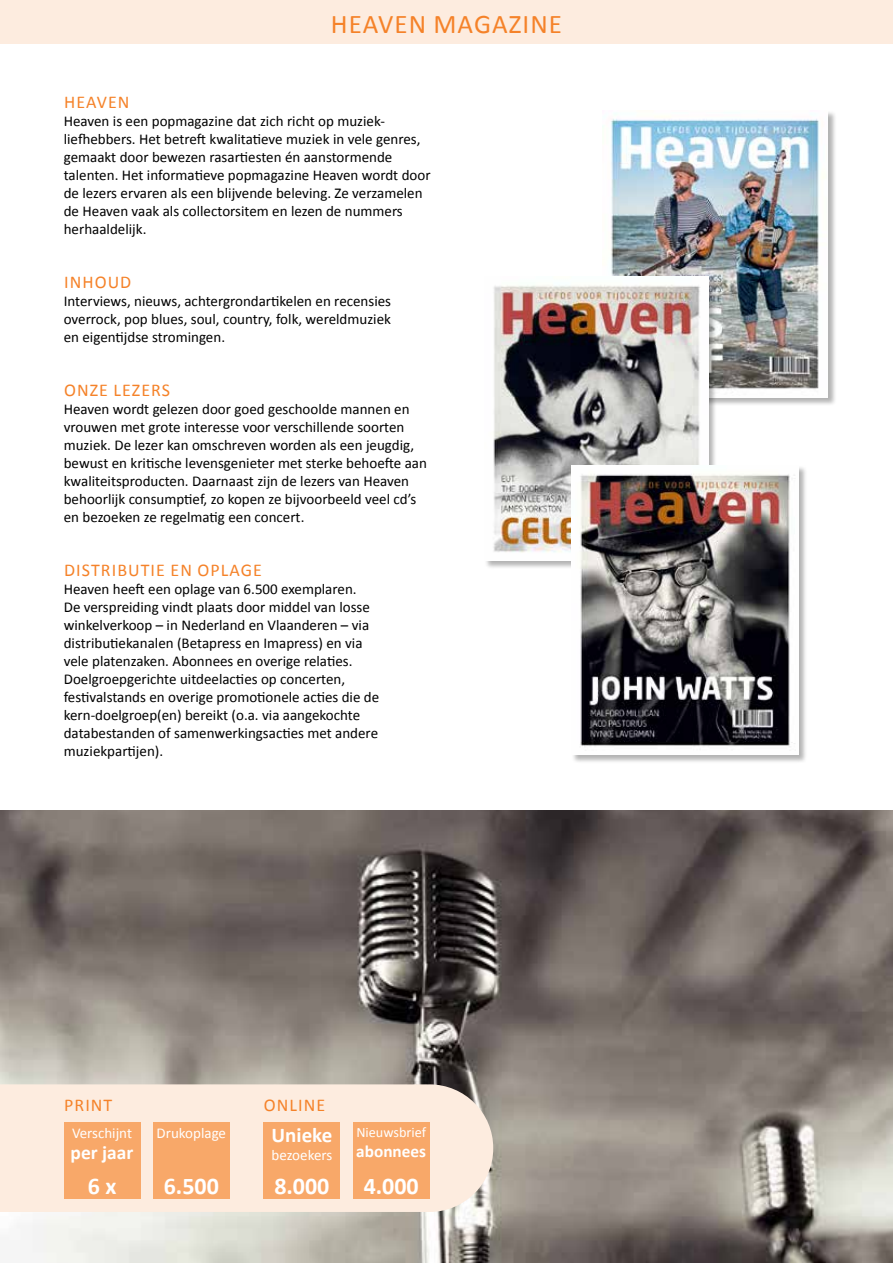
<style>
.page{position:relative;width:893px;height:1263px;background:#fff}
.page>*{position:absolute;margin:0;border:0;box-sizing:border-box;transform-origin:0 0}
.t1{font:27px "Calibri";letter-spacing:.04em;color:#f58229}
.t2{font:700 24px "Calibri";color:#fff}
.t3{font:700 21px "Calibri";color:#fff}
.t4{font:700 19.5px "Calibri";color:#fff}
.t5{font:18px "Calibri";letter-spacing:.06em;color:#f58229}
.t6{font:700 17.25px "Calibri";color:#fff}
.t7{font:15px/18px "Calibri";color:#000}
.t8{font:15px "Calibri";color:#fff}
.t9{font:14.25px "Calibri";color:#fff}
</style>
<div class="page">
<div style="left:0;top:0;width:893px;height:44px;background:#fdecdf"></div>
<img style="left:0;top:810px;width:893px;height:453px">
<div style="left:0;top:1084px;width:493px;height:128px;background:#fdecdf"></div>
<div style="left:153px;top:1123px;width:77px;height:76px;background:#f8a869"></div>
<div style="left:353px;top:1123px;width:76px;height:76px;background:#f8a869"></div>
<div style="left:264px;top:1123px;width:76px;height:76px;background:#f8a869"></div>
<div style="left:64px;top:1123px;width:76px;height:76px;background:#f8a869"></div>
<div style="left:602px;top:110px;width:235px;height:296px;background:#000;opacity:.3"></div>
<img style="left:602px;top:111px;width:226px;height:287px">
<div style="left:484px;top:276px;width:233px;height:293px;background:#000;opacity:.3"></div>
<img style="left:485px;top:276px;width:223px;height:285px">
<div style="left:571px;top:465px;width:236px;height:299px;background:#000;opacity:.3"></div>
<img style="left:571px;top:465px;width:228px;height:290px">
<h1 class="t1" style="left:331px;top:7px;width:233px">HEAVEN MAGAZINE</h1>
<p class="t5" style="left:64px;top:91px;width:67px">HEAVEN</p>
<p class="t7" style="left:64px;top:112px;width:368px">Heaven is een popmagazine dat zich richt op muziek&shy;liefhebbers. Het betreft kwalitatieve muziek in vele genres, gemaakt door bewezen rasartiesten én aanstormende talenten. Het informatieve popmagazine Heaven wordt door de lezers ervaren als een blijvende beleving. Ze verzamelen de Heaven vaak als collectorsitem en lezen de nummers herhaaldelijk.</p>
<p class="t5" style="left:64px;top:271px;width:69px">INHOUD</p>
<p class="t7" style="left:64px;top:292px;width:329px;text-align:justify">Interviews, nieuws, achtergrondartikelen en recensies overrock, pop blues, soul, country, folk, wereldmuziek en eigentijdse stromingen.</p>
<p class="t5" style="left:64px;top:379px;width:108px">ONZE LEZERS</p>
<p class="t7" style="left:64px;top:400px;width:365px">Heaven wordt gelezen door goed geschoolde mannen en vrouwen met grote interesse voor verschillende soorten muziek. De lezer kan omschreven worden als een jeugdig, bewust en kritische levensgenieter met sterke behoefte aan kwaliteitsproducten. Daarnaast zijn de lezers van Heaven behoorlijk consumptief, zo kopen ze bijvoorbeeld veel cd’s en bezoeken ze regelmatig een concert.</p>
<p class="t5" style="left:64px;top:559px;width:199px">DISTRIBUTIE EN OPLAGE</p>
<p class="t7" style="left:64px;top:580px;width:317px">Heaven heeft een oplage van 6.500 exemplaren.<br>De verspreiding vindt plaats door middel van losse winkelverkoop – in Nederland en Vlaanderen – via distributiekanalen (Betapress en Imapress) en via vele platenzaken. Abonnees en overige relaties.<br>Doelgroepgerichte uitdeelacties op concerten, festivalstands en overige promotionele acties die de kern-doelgroep(en) bereikt (o.a. via aangekochte databestanden of samenwerkingsacties met andere muziekpartijen).</p>
<p class="t5" style="left:64px;top:1093px;width:50px">PRINT</p>
<p class="t5" style="left:264px;top:1093px;width:63px">ONLINE</p>
<p class="t8" style="left:72px;top:1123px;width:62px">Verschijnt</p>
<h3 class="t4" style="left:71px;top:1139px;width:64px">per jaar</h3>
<h2 class="t2" style="left:88px;top:1171px;width:30px">6 x</h2>
<p class="t8" style="left:157px;top:1123px;width:71px">Drukoplage</p>
<h2 class="t2" style="left:164px;top:1171px;width:57px">6.500</h2>
<h3 class="t3" style="left:271px;top:1122px;width:62px">Unieke</h3>
<p class="t8" style="left:271px;top:1145px;width:62px">bezoekers</p>
<h2 class="t2" style="left:274px;top:1171px;width:57px">8.000</h2>
<p class="t9" style="left:356px;top:1123px;width:71px">Nieuwsbrief</p>
<p class="t6" style="left:356px;top:1140px;width:71px">abonnees</p>
<h2 class="t2" style="left:364px;top:1171px;width:57px">4.000</h2>
</div>
